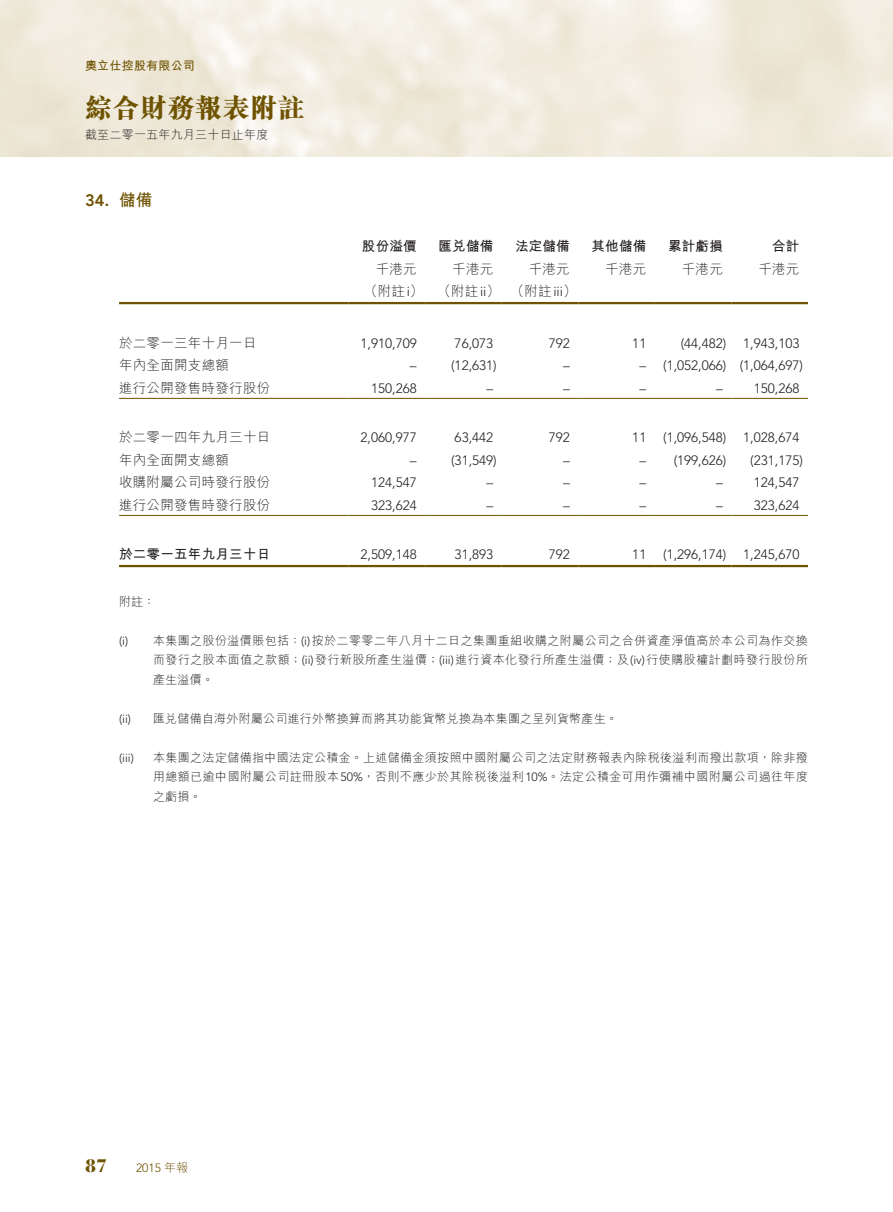
<style>
.page{position:relative;width:893px;height:1212px;background:#fff}
.page>*{position:absolute;margin:0;border:0;box-sizing:border-box;transform-origin:0 0}
.t1{font:800 27px "M Sung HK";letter-spacing:.02em;color:#6e5200}
.t2{font:900 18px "Bauer Bodoni Std";color:#6e5200}
._01_H1{font:800 16.5px "Avenir LT Std";color:#6e5200}
._01_H1-2{font:700 16.5px "M Hei HK";color:#6e5200}
._50_Table_txt{font:300 13.5px "Avenir LT Std";color:#231f20}
._50_Table_txt-2{font:300 13.5px "M Hei HK";letter-spacing:.02em;color:#231f20}
._50_Table_txt-3{font:700 13.5px "M Hei HK";letter-spacing:.02em;color:#231f20}
._06_Notes{font:300 12px/19.5px "M Hei HK";letter-spacing:.035em;color:#231f20}
._06_Notes-2{font:300 12px "Avenir LT Std";color:#231f20}
.t3{font:700 12px "M Hei HK";letter-spacing:.02em;color:#6e5200}
.t4{font:300 12px "Avenir LT Std";color:#6e5200}
.s1{font-family:"Avenir LT Std"}
.s2{font-family:"M Hei HK"}
</style>
<div class="page">
<hr style="left:119px;top:302px;width:230px;height:2px;background:#6e5200">
<hr style="left:349px;top:302px;width:76px;height:2px;background:#6e5200">
<hr style="left:425px;top:302px;width:77px;height:2px;background:#6e5200">
<hr style="left:502px;top:302px;width:76px;height:2px;background:#6e5200">
<hr style="left:578px;top:302px;width:77px;height:2px;background:#6e5200">
<hr style="left:655px;top:302px;width:76px;height:2px;background:#6e5200">
<hr style="left:731px;top:302px;width:77px;height:2px;background:#6e5200">
<hr style="left:119px;top:398px;width:230px;height:1px;background:#6e5200">
<hr style="left:349px;top:398px;width:76px;height:1px;background:#6e5200">
<hr style="left:425px;top:398px;width:77px;height:1px;background:#6e5200">
<hr style="left:502px;top:398px;width:76px;height:1px;background:#6e5200">
<hr style="left:578px;top:398px;width:77px;height:1px;background:#6e5200">
<hr style="left:655px;top:398px;width:76px;height:1px;background:#6e5200">
<hr style="left:731px;top:398px;width:77px;height:1px;background:#6e5200">
<hr style="left:119px;top:515px;width:230px;height:1px;background:#6e5200">
<hr style="left:349px;top:515px;width:76px;height:1px;background:#6e5200">
<hr style="left:425px;top:515px;width:77px;height:1px;background:#6e5200">
<hr style="left:502px;top:515px;width:76px;height:1px;background:#6e5200">
<hr style="left:578px;top:515px;width:77px;height:1px;background:#6e5200">
<hr style="left:655px;top:515px;width:76px;height:1px;background:#6e5200">
<hr style="left:731px;top:515px;width:77px;height:1px;background:#6e5200">
<hr style="left:119px;top:565px;width:230px;height:2px;background:#6e5200">
<hr style="left:349px;top:565px;width:76px;height:2px;background:#6e5200">
<hr style="left:425px;top:565px;width:77px;height:2px;background:#6e5200">
<hr style="left:502px;top:565px;width:76px;height:2px;background:#6e5200">
<hr style="left:578px;top:565px;width:77px;height:2px;background:#6e5200">
<hr style="left:655px;top:565px;width:76px;height:2px;background:#6e5200">
<hr style="left:731px;top:565px;width:77px;height:2px;background:#6e5200">
<p class="t3" style="left:85px;top:57px;width:111px">奧立仕控股有限公司</p>
<h1 class="t1" style="left:85px;top:94px;width:221px">綜合財務報表附註</h1>
<p class="_06_Notes" style="left:85px;top:125px;width:185px">截至二零一五年九月三十日止年度</p>
<p class="_01_H1" style="left:85px;top:191px;width:26px">34.</p>
<p class="_01_H1-2" style="left:119px;top:188px;width:35px">儲備</p>
<p class="_50_Table_txt-3" style="left:362px;top:236px;width:56px">股份溢價</p>
<p class="_50_Table_txt-3" style="left:438px;top:236px;width:56px">匯兌儲備</p>
<p class="_50_Table_txt-3" style="left:515px;top:236px;width:56px">法定儲備</p>
<p class="_50_Table_txt-3" style="left:591px;top:236px;width:56px">其他儲備</p>
<p class="_50_Table_txt-3" style="left:668px;top:236px;width:56px">累計虧損</p>
<p class="_50_Table_txt-3" style="left:772px;top:236px;width:29px">合計</p>
<p class="_50_Table_txt-2" style="left:376px;top:262px;width:43px">千港元</p>
<p class="_50_Table_txt-2" style="left:452px;top:262px;width:43px">千港元</p>
<p class="_50_Table_txt-2" style="left:529px;top:262px;width:43px">千港元</p>
<p class="_50_Table_txt-2" style="left:605px;top:262px;width:43px">千港元</p>
<p class="_50_Table_txt-2" style="left:682px;top:262px;width:43px">千港元</p>
<p class="_50_Table_txt-2" style="left:758px;top:262px;width:43px">千港元</p>
<p class="_50_Table_txt-2" style="left:364px;top:284px;width:61px">（附註<span class="s1">i</span>）</p>
<p class="_50_Table_txt-2" style="left:438px;top:284px;width:64px">（附註<span class="s1">ii</span>）</p>
<p class="_50_Table_txt-2" style="left:511px;top:284px;width:67px">（附註<span class="s1">iii</span>(</p>
<p class="_50_Table_txt-2" style="left:119px;top:336px;width:139px">於二零一三年十月一日</p>
<p class="_50_Table_txt" style="left:361px;top:335px;width:58px">1,910,709</p>
<p class="_50_Table_txt" style="left:455px;top:335px;width:40px">76,073</p>
<p class="_50_Table_txt" style="left:549px;top:335px;width:23px">792</p>
<p class="_50_Table_txt" style="left:632px;top:335px;width:16px">11</p>
<p class="_50_Table_txt" style="left:681px;top:335px;width:47px">)44,482(</p>
<p class="_50_Table_txt" style="left:743px;top:335px;width:58px">1,943,103</p>
<p class="_50_Table_txt-2" style="left:119px;top:358px;width:111px">年內全面開支總額</p>
<p class="_50_Table_txt" style="left:410px;top:357px;width:8px">–</p>
<p class="_50_Table_txt" style="left:451px;top:357px;width:47px">)12,631(</p>
<p class="_50_Table_txt" style="left:563px;top:357px;width:8px">–</p>
<p class="_50_Table_txt" style="left:640px;top:357px;width:8px">–</p>
<p class="_50_Table_txt" style="left:663px;top:357px;width:65px">)1,052,066(</p>
<p class="_50_Table_txt" style="left:740px;top:357px;width:65px">)1,064,697(</p>
<p class="_50_Table_txt-2" style="left:119px;top:381px;width:153px">進行公開發售時發行股份</p>
<p class="_50_Table_txt" style="left:371px;top:380px;width:47px">150,268</p>
<p class="_50_Table_txt" style="left:486px;top:380px;width:8px">–</p>
<p class="_50_Table_txt" style="left:563px;top:380px;width:8px">–</p>
<p class="_50_Table_txt" style="left:640px;top:380px;width:8px">–</p>
<p class="_50_Table_txt" style="left:716px;top:380px;width:8px">–</p>
<p class="_50_Table_txt" style="left:754px;top:380px;width:47px">150,268</p>
<p class="_50_Table_txt-2" style="left:119px;top:430px;width:153px">於二零一四年九月三十日</p>
<p class="_50_Table_txt" style="left:361px;top:429px;width:58px">2,060,977</p>
<p class="_50_Table_txt" style="left:455px;top:429px;width:40px">63,442</p>
<p class="_50_Table_txt" style="left:549px;top:429px;width:23px">792</p>
<p class="_50_Table_txt" style="left:632px;top:429px;width:16px">11</p>
<p class="_50_Table_txt" style="left:663px;top:429px;width:65px">)1,096,548(</p>
<p class="_50_Table_txt" style="left:743px;top:429px;width:58px">1,028,674</p>
<p class="_50_Table_txt-2" style="left:119px;top:453px;width:111px">年內全面開支總額</p>
<p class="_50_Table_txt" style="left:410px;top:452px;width:8px">–</p>
<p class="_50_Table_txt" style="left:451px;top:452px;width:47px">)31,549(</p>
<p class="_50_Table_txt" style="left:563px;top:452px;width:8px">–</p>
<p class="_50_Table_txt" style="left:640px;top:452px;width:8px">–</p>
<p class="_50_Table_txt" style="left:674px;top:452px;width:54px">)199,626(</p>
<p class="_50_Table_txt" style="left:750px;top:452px;width:54px">)231,175(</p>
<p class="_50_Table_txt-2" style="left:119px;top:475px;width:153px">收購附屬公司時發行股份</p>
<p class="_50_Table_txt" style="left:371px;top:474px;width:47px">124,547</p>
<p class="_50_Table_txt" style="left:486px;top:474px;width:8px">–</p>
<p class="_50_Table_txt" style="left:563px;top:474px;width:8px">–</p>
<p class="_50_Table_txt" style="left:640px;top:474px;width:8px">–</p>
<p class="_50_Table_txt" style="left:716px;top:474px;width:8px">–</p>
<p class="_50_Table_txt" style="left:754px;top:474px;width:47px">124,547</p>
<p class="_50_Table_txt-2" style="left:119px;top:498px;width:153px">進行公開發售時發行股份</p>
<p class="_50_Table_txt" style="left:371px;top:497px;width:47px">323,624</p>
<p class="_50_Table_txt" style="left:486px;top:497px;width:8px">–</p>
<p class="_50_Table_txt" style="left:563px;top:497px;width:8px">–</p>
<p class="_50_Table_txt" style="left:640px;top:497px;width:8px">–</p>
<p class="_50_Table_txt" style="left:716px;top:497px;width:8px">–</p>
<p class="_50_Table_txt" style="left:754px;top:497px;width:47px">323,624</p>
<p class="_50_Table_txt-3" style="left:119px;top:544px;width:153px">於二零一五年九月三十日</p>
<p class="_06_Notes" style="left:119px;top:591px;width:38px">附註：</p>
<p class="_06_Notes" style="left:153px;top:630px;width:656px">本集團之股份溢價賬包括： <span class="s1">)i(</span> 按於二零零二年八月十二日之集團重組收購之附屬公司之合併資產淨值高於本公司為作交換</p>
<p class="_50_Table_txt" style="left:663px;top:546px;width:65px">)1,296,174(</p>
<p class="_50_Table_txt" style="left:361px;top:546px;width:58px">2,509,148</p>
<p class="_50_Table_txt" style="left:455px;top:546px;width:40px">31,893</p>
<p class="_50_Table_txt" style="left:549px;top:546px;width:23px">792</p>
<p class="_50_Table_txt" style="left:743px;top:546px;width:58px">1,245,670</p>
<p class="_50_Table_txt" style="left:632px;top:546px;width:16px">11</p>
<p class="_06_Notes-2" style="left:119px;top:633px;width:11px">)i(</p>
<p class="_06_Notes-2" style="left:119px;top:711px;width:13px">)i i(</p>
<p class="_06_Notes-2" style="left:119px;top:750px;width:16px">(iii)</p>
<p class="_06_Notes" style="left:153px;top:650px;width:656px">而發行之股本面值之款額；<span class="s1">( )i i</span> 發行新股所產生溢價；<span class="s1">(iii)</span>進行資本化發行所產生溢價；及 <span class="s1">i v( )</span>行使購股權計劃時發行股份所產生溢價。</p>
<p class="_06_Notes" style="left:153px;top:708px;width:466px">匯兌儲備自海外附屬公司進行外幣換算而將其功能貨幣兌換為本集團之呈列貨幣產生。</p>
<p class="_06_Notes" style="left:153px;top:747px;width:656px">本集團之法定儲備指中國法定公積金。上述儲備金須按照中國附屬公司之法定財務報表內除稅後溢利而撥出款項，除非撥</p>
<p class="_06_Notes" style="left:153px;top:767px;width:656px">用總額已逾中國附屬公司註冊股本<span class="s1">50%</span>，否則不應少於其除稅後溢利<span class="s1">10%</span>。法定公積金可用作彌補中國附屬公司過往年度之虧損。</p>
<h2 class="t2" style="left:85px;top:1154px;width:24px">87</h2>
<p class="t4" style="left:136px;top:1161px;width:53px">2015 <span class="s2">年報</span></p>
</div>
